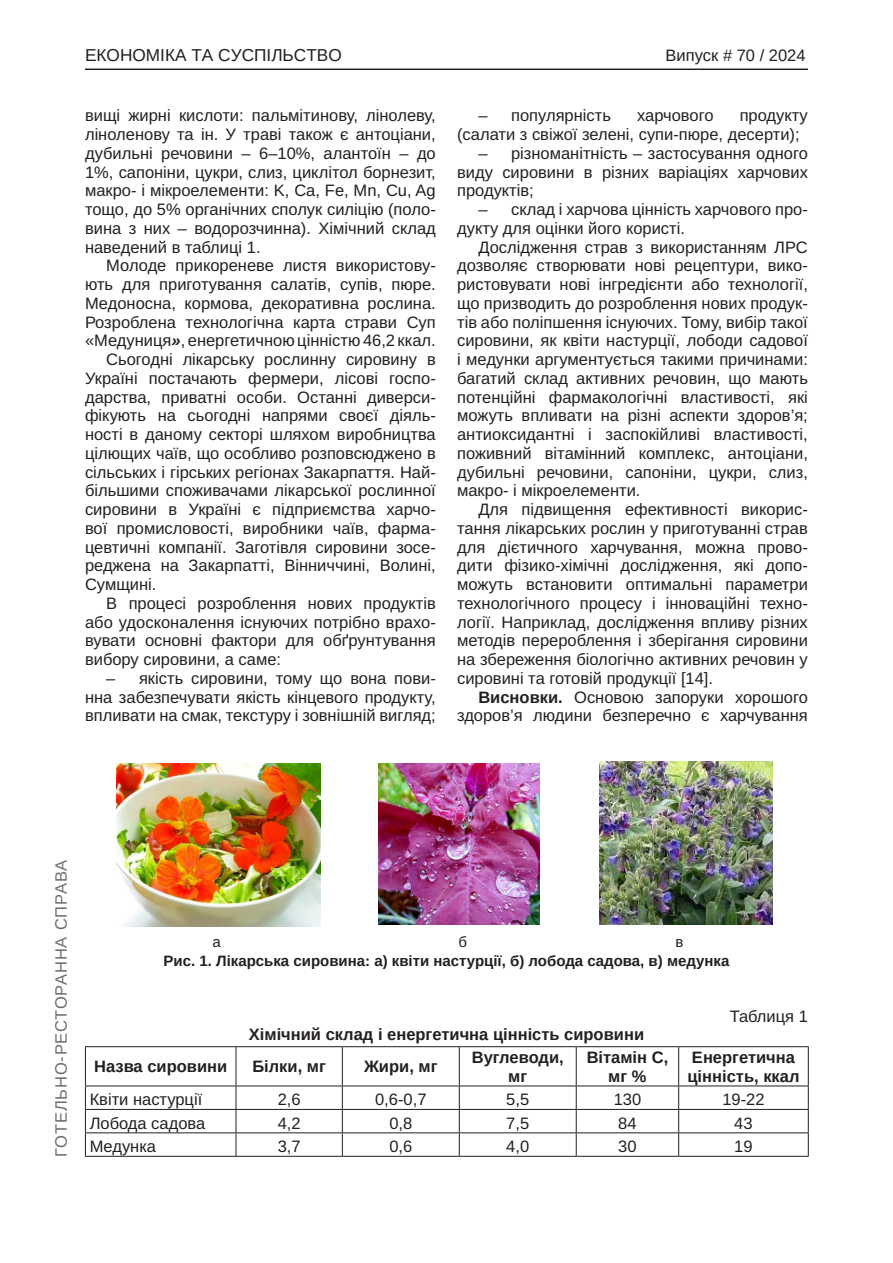
<style>
.page{position:relative;width:893px;height:1263px;background:#fff}
.page>*{position:absolute;margin:0;border:0;box-sizing:border-box;transform-origin:0 0}
.t1{font:17.25px "Arimo";color:#231f20}
.Текст_основной_G{font:16.5px/18.8px "Arimo";color:#231f20;text-align:justify}
.Таблица_подпись{font:700 16.5px/18.8px "Arimo";color:#231f20;text-align:center}
.Таблица_текст{font:16.5px "Arimo";color:#231f20}
.t2{font:16.5px "Arimo";letter-spacing:.05em;color:#6c6d70}
.t3{font:16.5px "Arimo";color:#231f20}
.Рисунок{font:700 15px "Arimo";color:#231f20}
.Рисунок_N{font:15px "Arimo";color:#231f20}
.s1{font-weight:700;font-style:italic}
.s2{font-weight:700}
</style>
<div class="page">
<hr style="left:85px;top:69px;width:723px;height:1px;background:#231f20">
<img style="left:116px;top:763px;width:204px;height:163px">
<img style="left:378px;top:763px;width:161px;height:161px">
<img style="left:599px;top:762px;width:173px;height:162px">
<hr style="left:85px;top:1046px;width:151px;height:1px;background:#231f20">
<hr style="left:236px;top:1046px;width:106px;height:1px;background:#231f20">
<hr style="left:342px;top:1046px;width:117px;height:1px;background:#231f20">
<hr style="left:459px;top:1046px;width:117px;height:1px;background:#231f20">
<hr style="left:576px;top:1046px;width:103px;height:1px;background:#231f20">
<hr style="left:679px;top:1046px;width:130px;height:1px;background:#231f20">
<hr style="left:85px;top:1085px;width:151px;height:1px;background:#231f20">
<hr style="left:236px;top:1085px;width:106px;height:1px;background:#231f20">
<hr style="left:342px;top:1085px;width:117px;height:1px;background:#231f20">
<hr style="left:459px;top:1085px;width:117px;height:1px;background:#231f20">
<hr style="left:576px;top:1085px;width:103px;height:1px;background:#231f20">
<hr style="left:679px;top:1085px;width:130px;height:1px;background:#231f20">
<hr style="left:85px;top:1109px;width:151px;height:1px;background:#231f20">
<hr style="left:236px;top:1109px;width:106px;height:1px;background:#231f20">
<hr style="left:342px;top:1109px;width:117px;height:1px;background:#231f20">
<hr style="left:459px;top:1109px;width:117px;height:1px;background:#231f20">
<hr style="left:576px;top:1109px;width:103px;height:1px;background:#231f20">
<hr style="left:679px;top:1109px;width:130px;height:1px;background:#231f20">
<hr style="left:85px;top:1132px;width:151px;height:1px;background:#231f20">
<hr style="left:236px;top:1132px;width:106px;height:1px;background:#231f20">
<hr style="left:342px;top:1132px;width:117px;height:1px;background:#231f20">
<hr style="left:459px;top:1132px;width:117px;height:1px;background:#231f20">
<hr style="left:576px;top:1132px;width:103px;height:1px;background:#231f20">
<hr style="left:679px;top:1132px;width:130px;height:1px;background:#231f20">
<hr style="left:85px;top:1156px;width:151px;height:1px;background:#231f20">
<hr style="left:236px;top:1156px;width:106px;height:1px;background:#231f20">
<hr style="left:342px;top:1156px;width:117px;height:1px;background:#231f20">
<hr style="left:459px;top:1156px;width:117px;height:1px;background:#231f20">
<hr style="left:576px;top:1156px;width:103px;height:1px;background:#231f20">
<hr style="left:679px;top:1156px;width:130px;height:1px;background:#231f20">
<hr style="left:85px;top:1047px;width:1px;height:38px;background:#231f20">
<svg style="left:85px;top:1086px;width:1px;height:70px"></svg>
<hr style="left:236px;top:1047px;width:1px;height:38px;background:#231f20">
<hr style="left:342px;top:1047px;width:1px;height:38px;background:#231f20">
<hr style="left:459px;top:1047px;width:1px;height:38px;background:#231f20">
<hr style="left:576px;top:1047px;width:1px;height:38px;background:#231f20">
<hr style="left:678px;top:1047px;width:1px;height:38px;background:#231f20">
<hr style="left:808px;top:1047px;width:1px;height:38px;background:#231f20">
<svg style="left:236px;top:1086px;width:1px;height:70px"></svg>
<svg style="left:342px;top:1086px;width:1px;height:70px"></svg>
<svg style="left:459px;top:1086px;width:1px;height:70px"></svg>
<svg style="left:576px;top:1086px;width:1px;height:70px"></svg>
<svg style="left:678px;top:1086px;width:1px;height:70px"></svg>
<svg style="left:808px;top:1086px;width:1px;height:70px"></svg>
<p class="t1" style="left:85px;top:45px;width:258px">ЕКОНОМІКА ТА СУСПІЛЬСТВО</p>
<p class="t3" style="left:665px;top:46px;width:142px">Випуск # 70 / 2024</p>
<p class="Текст_основной_G" style="left:85px;top:106px;width:352px">вищі жирні кислоти: пальмітинову, лінолеву, ліноленову та ін. У траві також є антоціани, дубильні речовини – 6–10%, алантоїн – до 1%, сапоніни, цукри, слиз, циклітол борнезит, макро- і мікроелементи: K, Ca, Fe, Mn, Cu, Ag тощо, до 5% органічних сполук силіцію (поло&shy;вина з них – водорозчинна). Хімічний склад наведений в таблиці 1.</p>
<p class="Текст_основной_G" style="left:85px;top:256px;width:352px;text-indent:21px">Молоде прикореневе листя використову&shy;ють для приготування салатів, супів, пюре.<br>Медоносна, кормова, декоративна рослина.<br>Розроблена технологічна карта страви Суп «Медуниця<span class="s1">»</span>, енергетичною цінністю 46,2 ккал.</p>
<p class="Текст_основной_G" style="left:85px;top:350px;width:352px;text-indent:21px">Сьогодні лікарську рослинну сировину в Україні постачають фермери, лісові госпо&shy;дарства, приватні особи. Останні диверси&shy;фікують на сьогодні напрями своєї діяль&shy;ності в даному секторі шляхом виробництва цілющих чаїв, що особливо розповсюджено в сільських і гірських регіонах Закарпаття. Най&shy;більшими споживачами лікарської рослинної сировини в Україні є підприємства харчо&shy;вої промисловості, виробники чаїв, фарма&shy;цевтичні компанії. Заготівля сировини зосе&shy;реджена на Закарпатті, Вінниччині, Волині, Сумщині.</p>
<p class="Текст_основной_G" style="left:85px;top:594px;width:352px;text-indent:21px">В процесі розроблення нових продуктів або удосконалення існуючих потрібно врахо&shy;вувати основні фактори для обґрунтування вибору сировини, а саме:</p>
<p class="Текст_основной_G" style="left:85px;top:669px;width:352px;text-indent:21px">– якість сировини, тому що вона пови&shy;нна забезпечувати якість кінцевого продукту, впливати на смак, текстуру і зовнішній вигляд;</p>
<p class="Текст_основной_G" style="left:478px;top:106px;width:134px">– популярність</p>
<p class="Текст_основной_G" style="left:637px;top:106px;width:78px">харчового</p>
<p class="Текст_основной_G" style="left:457px;top:106px;width:352px;text-indent:283px">продукту (салати з свіжої зелені, супи-пюре, десерти);</p>
<p class="Текст_основной_G" style="left:457px;top:144px;width:352px;text-indent:21px">– різноманітність – застосування одного виду сировини в різних варіаціях харчових продуктів;</p>
<p class="Текст_основной_G" style="left:457px;top:200px;width:352px;text-indent:21px">– склад і харчова цінність харчового про&shy;дукту для оцінки його користі.</p>
<p class="Текст_основной_G" style="left:457px;top:238px;width:352px;text-indent:21px">Дослідження страв з використанням ЛРС дозволяє створювати нові рецептури, вико&shy;ристовувати нові інгредієнти або технології, що призводить до розроблення нових продук&shy;тів або поліпшення існуючих. Тому, вибір такої сировини, як квіти настурції, лободи садової і медунки аргументується такими причинами: багатий склад активних речовин, що мають потенційні фармакологічні властивості, які можуть впливати на різні аспекти здоров’я; антиоксидантні і заспокійливі властивості, поживний вітамінний комплекс, антоціани, дубильні речовини, сапоніни, цукри, слиз, макро- і мікроелементи.</p>
<p class="Текст_основной_G" style="left:457px;top:500px;width:352px;text-indent:21px">Для підвищення ефективності викорис&shy;тання лікарських рослин у приготуванні страв для дієтичного харчування, можна прово&shy;дити фізико-хімічні дослідження, які допо&shy;можуть встановити оптимальні параметри технологічного процесу і інноваційні техно&shy;логії. Наприклад, дослідження впливу різних методів перероблення і зберігання сировини на збереження біологічно активних речовин у сировині та готовій продукції [14].</p>
<p class="Текст_основной_G" style="left:457px;top:688px;width:352px;text-align:right"><span class="s2">Висновки.</span> Основою запоруки хорошого здоров’я людини безперечно є харчування</p>
<p class="t2" style="left:52px;top:1157px;width:298px;rotate:-90deg">ГОТЕЛЬНО-РЕСТОРАННА СПРАВА</p>
<p class="Рисунок_N" style="left:212px;top:932px;width:10px">а</p>
<p class="Рисунок_N" style="left:458px;top:932px;width:10px">б</p>
<p class="Рисунок_N" style="left:676px;top:932px;width:9px">в</p>
<p class="Рисунок" style="left:164px;top:951px;width:567px">Рис. 1. Лікарська сировина: а) квіти настурції, б) лобода садова, в) медунка</p>
<p class="Таблица_подпись" style="left:249px;top:1025px;width:397px">Хімічний склад і енергетична цінність сировини</p>
<p class="Текст_основной_G" style="left:730px;top:1007px;width:80px">Таблиця 1</p>
<p class="Таблица_подпись" style="left:94px;top:1057px;width:135px">Назва сировини</p>
<p class="Таблица_подпись" style="left:252px;top:1057px;width:75px">Білки, мг</p>
<p class="Таблица_подпись" style="left:364px;top:1057px;width:75px">Жири, мг</p>
<p class="Таблица_подпись" style="left:472px;top:1048px;width:93px">Вуглеводи, мг</p>
<p class="Таблица_подпись" style="left:587px;top:1048px;width:83px">Вітамін С, мг %</p>
<p class="Таблица_подпись" style="left:687px;top:1048px;width:113px;text-align:left">Енергетична цінність, ккал</p>
<p class="Таблица_текст" style="left:90px;top:1088px;width:114px">Квіти настурції</p>
<p class="Таблица_текст" style="left:278px;top:1088px;width:24px">2,6</p>
<p class="Таблица_текст" style="left:375px;top:1088px;width:53px">0,6-0,7</p>
<p class="Таблица_текст" style="left:506px;top:1088px;width:24px">5,5</p>
<p class="Таблица_текст" style="left:614px;top:1088px;width:29px">130</p>
<p class="Таблица_текст" style="left:722px;top:1088px;width:44px">19-22</p>
<p class="Таблица_текст" style="left:90px;top:1111px;width:117px">Лобода садова</p>
<p class="Таблица_текст" style="left:278px;top:1111px;width:24px">4,2</p>
<p class="Таблица_текст" style="left:389px;top:1111px;width:24px">0,8</p>
<p class="Таблица_текст" style="left:506px;top:1111px;width:24px">7,5</p>
<p class="Таблица_текст" style="left:618px;top:1111px;width:20px">84</p>
<p class="Таблица_текст" style="left:734px;top:1111px;width:20px">43</p>
<p class="Таблица_текст" style="left:90px;top:1135px;width:68px">Медунка</p>
<p class="Таблица_текст" style="left:278px;top:1135px;width:24px">3,7</p>
<p class="Таблица_текст" style="left:389px;top:1135px;width:24px">0,6</p>
<p class="Таблица_текст" style="left:506px;top:1135px;width:24px">4,0</p>
<p class="Таблица_текст" style="left:618px;top:1135px;width:20px">30</p>
<p class="Таблица_текст" style="left:734px;top:1135px;width:20px">19</p>
</div>
